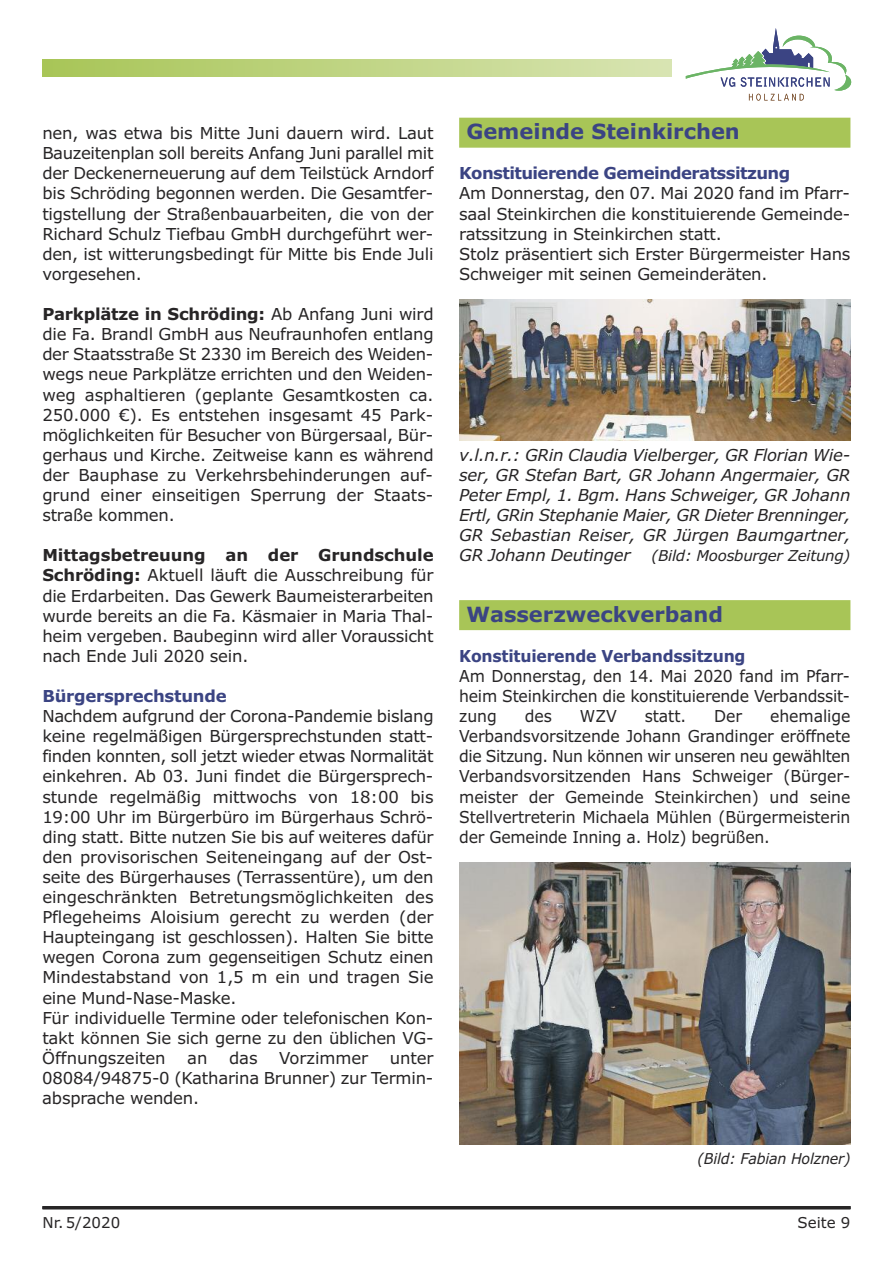
<style>
.page{position:relative;width:893px;height:1263px;background:#fff}
.page>*{position:absolute;margin:0;border:0;box-sizing:border-box;transform-origin:0 0}
.t1{font:700 21px "Verdana";color:#3b4483}
.t2{font:16.5px/20.1px "Verdana";letter-spacing:-.015em;color:#272526;text-align:justify}
.t3{font:16.5px/20.1px "Verdana";letter-spacing:-.015em;color:#272526;text-align:justify;scale:.95 1}
.t4{font:italic 16.5px/20.1px "Verdana";letter-spacing:-.005em;color:#272526;text-align:justify}
.t5{font:700 16.5px "Verdana";letter-spacing:-.035em;color:#3b4483}
.t6{font:700 16.5px "Verdana";letter-spacing:-.015em;color:#3b4483;scale:.95 1}
.t7{font:700 16.5px "Verdana";letter-spacing:-.015em;color:#3b4483}
.t8{font:italic 15px "Verdana";letter-spacing:-.015em;color:#272526}
.t9{font:italic 15px "Verdana";letter-spacing:-.015em;color:#272526;scale:.95 1}
.t10{font:15px "Verdana";color:#272526}
.s1{font-weight:700}
</style>
<div class="page">
<div style="left:43px;top:60px;width:629px;height:17px;background:linear-gradient(to right,#a8c557,#d8e5b3)"></div>
<hr style="left:43px;top:1206px;width:807px;height:3px;background:#272526">
<svg style="left:686px;top:28px;width:165px;height:73px"></svg>
<div style="left:459px;top:118px;width:391px;height:30px;background:#a8c557"></div>
<div style="left:459px;top:600px;width:391px;height:30px;background:#a8c557"></div>
<img style="left:459px;top:300px;width:391px;height:140px">
<img style="left:459px;top:863px;width:391px;height:281px">
<p class="t2" style="left:42px;top:123px;width:393px">nen, was etwa bis Mitte Juni dauern wird. Laut Bauzeitenplan soll bereits Anfang Juni parallel mit der Deckenerneuerung auf dem Teilstück Arndorf bis Schröding begonnen werden. Die Gesamtfer&shy;tigstellung der Straßenbauarbeiten, die von der Richard Schulz Tiefbau GmbH durchgeführt wer&shy;den, ist witterungsbedingt für Mitte bis Ende Juli vorgesehen.</p>
<p class="t2" style="left:42px;top:304px;width:393px"><span class="s1">Parkplätze in Schröding:</span> Ab Anfang Juni wird die Fa. Brandl GmbH aus Neufraunhofen entlang der Staatsstraße St 2330 im Bereich des Weiden&shy;wegs neue Parkplätze errichten und den Weiden&shy;weg asphaltieren (geplante Gesamtkosten ca.<br>250.000 €). Es entstehen insgesamt 45 Park&shy;möglichkeiten für Besucher von Bürgersaal, Bür&shy;gerhaus und Kirche. Zeitweise kann es während der Bauphase zu Verkehrsbehinderungen auf&shy;grund einer einseitigen Sperrung der Staats&shy;straße kommen.</p>
<p class="t2" style="left:42px;top:546px;width:393px"><span class="s1">Mittagsbetreuung an der Grundschule Schröding:</span> Aktuell läuft die Ausschreibung für die Erdarbeiten. Das Gewerk Baumeisterarbeiten wurde bereits an die Fa. Käsmaier in Maria Thal&shy;heim vergeben. Baubeginn wird aller Voraussicht nach Ende Juli 2020 sein.</p>
<p class="t7" style="left:42px;top:687px;width:186px">Bürgersprechstunde</p>
<p class="t2" style="left:42px;top:706px;width:393px;text-align:left">Nachdem aufgrund der Corona-Pandemie bislang keine regelmäßigen Bürgersprechstunden statt&shy;finden konnten, soll jetzt wieder etwas Normalität einkehren. Ab 03. Juni findet die Bürgersprech&shy;stunde regelmäßig mittwochs von 18:00 bis 19:00 Uhr im Bürgerbüro im Bürgerhaus Schrö&shy;ding statt. Bitte nutzen Sie bis auf weiteres dafür den provisorischen Seiteneingang auf der Ost&shy;seite des Bürgerhauses (Terrassentüre), um den eingeschränkten Betretungsmöglichkeiten des Pflegeheims Aloisium gerecht zu werden (der Haupteingang ist geschlossen). Halten Sie bitte wegen Corona zum gegenseitigen Schutz einen Mindestabstand von 1,5 m ein und tragen Sie eine Mund-Nase-Maske.<br>Für individuelle Termine oder telefonischen Kon&shy;takt können Sie sich gerne zu den üblichen VG-Öffnungszeiten</p>
<p class="t2" style="left:187px;top:1048px;width:22px">an</p>
<p class="t2" style="left:229px;top:1048px;width:30px">das</p>
<p class="t2" style="left:279px;top:1048px;width:91px">Vorzimmer</p>
<p class="t2" style="left:42px;top:1048px;width:393px;text-indent:347px">unter 08084/94875-0 (Katharina Brunner) zur Termin&shy;absprache wenden.</p>
<p class="t1" style="left:466px;top:120px;width:275px">Gemeinde Steinkirchen</p>
<p class="t5" style="left:459px;top:164px;width:333px">Konstituierende Gemeinderatssitzung</p>
<p class="t2" style="left:459px;top:184px;width:393px;text-align:left">Am Donnerstag, den 07. Mai 2020 fand im Pfarr&shy;saal Steinkirchen die konstituierende Gemeinde&shy;ratssitzung in Steinkirchen statt.<br>Stolz präsentiert sich Erster Bürgermeister Hans Schweiger mit seinen Gemeinderäten.</p>
<p class="t4" style="left:459px;top:445px;width:393px">v.l.n.r.: GRin Claudia Vielberger, GR Florian Wie&shy;ser, GR Stefan Bart, GR Johann Angermaier, GR Peter Empl, 1. Bgm. Hans Schweiger, GR Johann Ertl, GRin Stephanie Maier, GR Dieter Brenninger, GR Sebastian Reiser, GR Jürgen Baumgartner, GR Johann Deutinger</p>
<p class="t8" style="left:651px;top:547px;width:200px">(Bild: Moosburger Zeitung)</p>
<p class="t1" style="left:466px;top:602px;width:258px">Wasserzweckverband</p>
<p class="t6" style="left:459px;top:646px;width:303px">Konstituierende Verbandssitzung</p>
<p class="t3" style="left:459px;top:666px;width:413px">Am Donnerstag, den 14. Mai 2020 fand im Pfarr&shy;heim Steinkirchen die konstituierende Verbandssit&shy;zung</p>
<p class="t3" style="left:459px;top:706px;width:413px;text-indent:311px">ehemalige Verbandsvorsitzende Johann Grandinger eröffnete die Sitzung. Nun können wir unseren neu gewählten Verbandsvorsitzenden Hans Schweiger (Bürger&shy;meister der Gemeinde Steinkirchen) und seine Stellvertreterin Michaela Mühlen (Bürgermeisterin der Gemeinde Inning a. Holz) begrüßen.</p>
<p class="t3" style="left:525px;top:706px;width:30px">des</p>
<p class="t3" style="left:580px;top:706px;width:40px">WZV</p>
<p class="t3" style="left:645px;top:706px;width:45px">statt.</p>
<p class="t3" style="left:714px;top:706px;width:31px">Der</p>
<p class="t9" style="left:698px;top:1150px;width:162px">(Bild: Fabian Holzner)</p>
<p class="t10" style="left:43px;top:1214px;width:79px">Nr.5/2020</p>
<p class="t10" style="left:797px;top:1214px;width:54px">Seite 9</p>
</div>
